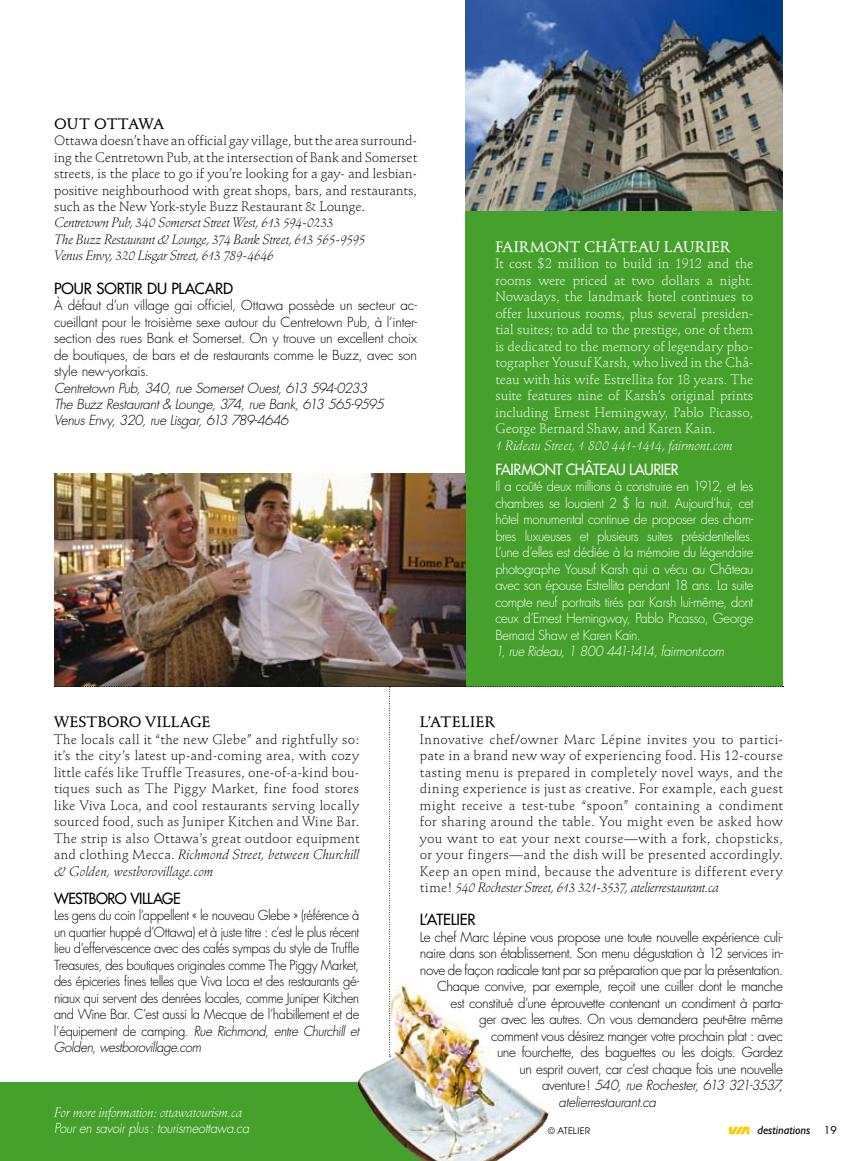
<style>
.page{position:relative;width:864px;height:1161px;background:#fff}
.page>*{position:absolute;margin:0;border:0;box-sizing:border-box;transform-origin:0 0}
.t1{font:500 15px "Stempel Schneidler";letter-spacing:.03em;color:#000}
.t2{font:15px "Futura";letter-spacing:-.02em;color:#000}
.t3{font:500 15px "Stempel Schneidler";letter-spacing:.025em;color:#fff}
.t4{font:15px "Futura";letter-spacing:-.025em;color:#fff;scale:.96 1}
.t5{font:15px "Futura";letter-spacing:-.02em;color:#000;scale:.96 1}
.t6{font:300 13.5px/16.5px "Stempel Schneidler";letter-spacing:.015em;color:#000;text-align:justify}
.t7{font:300 13.5px/16.5px "Futura";letter-spacing:-.03em;color:#000;text-align:justify}
.t8{font:300 13.5px/16.5px "Futura";letter-spacing:-.03em;color:#000;text-align:justify;scale:.96 1}
.t9{font:300 13.5px/16.5px "Stempel Schneidler";letter-spacing:-.005em;color:#fff;text-align:justify}
.t10{font:300 13.5px/16.5px "Futura";letter-spacing:-.03em;color:#fff;text-align:justify;scale:.96 1}
.t11{font:italic 300 13.5px/16.5px "Futura";letter-spacing:-.025em;color:#000}
.t12{font:italic 300 13.5px/16.5px "Stempel Schneidler";letter-spacing:-.03em;color:#000}
.t13{font:italic 300 13.5px "Stempel Schneidler";letter-spacing:-.01em;color:#fff}
.t14{font:italic 300 13.5px "Futura";letter-spacing:-.025em;color:#fff;scale:.96 1}
.t15{font:italic 12px "Gill Sans";color:#000}
.t16{font:9px "Avant Garde";letter-spacing:.02em;color:#000}
.s1{font-style:italic}
.s2{font-style:normal}
.s3{font-family:"Futura";font-style:normal;font-size:10.5px}
</style>
<div class="page">
<svg style="left:729px;top:1127px;width:20px;height:7px"></svg>
<img style="left:466px;top:0;width:317px;height:211px">
<div style="left:466px;top:211px;width:317px;height:476px;background:#45a12b"></div>
<div style="left:0;top:1083px;width:458px;height:78px;background:#45a12b"></div>
<img style="left:351px;top:1057px;width:150px;height:104px">
<img style="left:54px;top:473px;width:412px;height:213px">
<svg style="left:54px;top:686px;width:730px;height:371px"></svg>
<p class="t1" style="left:54px;top:114px;width:112px">OUT OTTAWA</p>
<p class="t6" style="left:54px;top:132px;width:365px">Ottawa doesn’t have an official gay village, but the area surround&shy;ing the Centretown Pub, at the intersection of Bank and Somerset streets, is the place to go if you’re looking for a gay- and lesbian&shy;positive neighbourhood with great shops, bars, and restaurants, such as the New York-style Buzz Restaurant &amp; Lounge.</p>
<p class="t12" style="left:54px;top:215px;width:313px">Centretown Pub, 340 Somerset Street West, 613 594-0233<br>The Buzz Restaurant &amp; Lounge, 374 Bank Street, 613 565-9595<br>Venus Envy, 320 Lisgar Street, 613 789-4646</p>
<p class="t2" style="left:54px;top:278px;width:181px">POUR SORTIR DU PLACARD</p>
<p class="t7" style="left:54px;top:297px;width:365px">À défaut d’un village gai officiel, Ottawa possède un secteur ac&shy;cueillant pour le troisième sexe autour du Centretown Pub, à l’inter&shy;section des rues Bank et Somerset. On y trouve un excellent choix de boutiques, de bars et de restaurants comme le Buzz, avec son style new-yorkais.</p>
<p class="t11" style="left:54px;top:379px;width:332px">Centretown Pub, 340, rue Somerset Ouest, 613 594-0233<br>The Buzz Restaurant &amp; Lounge, 374, rue Bank, 613 565-9595<br>Venus Envy, 320, rue Lisgar, 613 789-4646</p>
<p class="t3" style="left:495px;top:237px;width:236px">FAIRMONT CHÂTEAU LAURIER</p>
<p class="t9" style="left:495px;top:256px;width:260px">It cost $2 million to build in 1912 and the rooms were priced at two dollars a night.<br>Nowadays, the landmark hotel continues to offer luxurious rooms, plus several presiden&shy;tial suites; to add to the prestige, one of them is dedicated to the memory of legendary pho&shy;tographer Yousuf Karsh, who lived in the Châ&shy;teau with his wife Estrellita for 18 years. The suite features nine of Karsh’s original prints including Ernest Hemingway, Pablo Picasso, George Bernard Shaw, and Karen Kain.</p>
<p class="t13" style="left:495px;top:437px;width:239px">1 Rideau Street, 1 800 441-1414, fairmont.com</p>
<p class="t4" style="left:495px;top:460px;width:192px">FAIRMONT CHÂTEAU LAURIER</p>
<p class="t10" style="left:495px;top:478px;width:270px">Il a coûté deux millions à construire en 1912, et les chambres se louaient 2 $ la nuit. Aujourd’hui, cet hôtel monumental continue de proposer des cham&shy;bres luxueuses et plusieurs suites présidentielles.<br>L’une d’elles est dédiée à la mémoire du légendaire photographe Yousuf Karsh qui a vécu au Château avec son épouse Estrellita pendant 18 ans. La suite compte neuf portraits tirés par Karsh lui-même, dont ceux d’Ernest Hemingway, Pablo Picasso, George Bernard Shaw et Karen Kain.</p>
<p class="t14" style="left:495px;top:643px;width:240px">1, rue Rideau, 1 800 441-1414, fairmont.com</p>
<p class="t1" style="left:54px;top:713px;width:158px">WESTBORO VILLAGE</p>
<p class="t6" style="left:54px;top:731px;width:307px">The locals call it “the new Glebe” and rightfully so: it’s the city’s latest up-and-coming area, with cozy little cafés like Truffle Treasures, one-of-a-kind bou&shy;tiques such as The Piggy Market, fine food stores like Viva Loca, and cool restaurants serving locally sourced food, such as Juniper Kitchen and Wine Bar.<br>The strip is also Ottawa’s great outdoor equipment and clothing Mecca. <span class="s1">Richmond Street, between Churchill &amp; Golden, westborovillage.com</span></p>
<p class="t5" style="left:54px;top:888px;width:133px">WESTBORO VILLAGE</p>
<p class="t8" style="left:54px;top:907px;width:320px">Les gens du coin l’appellent « le nouveau Glebe » (référence à un quartier huppé d’Ottawa) et à juste titre : c’est le plus récent lieu d’effervescence avec des cafés sympas du style de Truffle Treasures, des boutiques originales comme The Piggy Market, des épiceries fines telles que Viva Loca et des restaurants gé&shy;niaux qui servent des denrées locales, comme Juniper Kitchen and Wine Bar. C’est aussi la Mecque de l’habillement et de l’équipement de camping. <span class="s1">Rue Richmond, entre Churchill et Golden, westborovillage.com</span></p>
<p class="t13" style="left:54px;top:1105px;width:190px">For more information: ottawatourism.ca</p>
<p class="t14" style="left:54px;top:1120px;width:205px">Pour en savoir plus: tourismeottawa.ca</p>
<p class="t1" style="left:420px;top:713px;width:77px">L’ATELIER</p>
<p class="t6" style="left:420px;top:731px;width:365px">Innovative chef/owner Marc Lépine invites you to partici&shy;pate in a brand new way of experiencing food. His 12-course tasting menu is prepared in completely novel ways, and the dining experience is just as creative. For example, each guest might receive a test-tube “spoon” containing a condiment for sharing around the table. You might even be asked how you want to eat your next course—with a fork, chopsticks, or your fingers—and the dish will be presented accordingly.<br>Keep an open mind, because the adventure is different every time! <span class="s1">540 Rochester Street, 613 321-3537, atelierrestaurant.ca</span></p>
<p class="t2" style="left:420px;top:910px;width:57px">L’ATELIER</p>
<p class="t7" style="left:420px;top:929px;width:365px">Le chef Marc Lépine vous propose une toute nouvelle expérience culi-</p>
<p class="t7" style="left:420px;top:945px;width:365px">naire dans son établissement. Son menu dégustation à 12 services in-</p>
<p class="t7" style="left:420px;top:962px;width:365px">nove de façon radicale tant par sa préparation que par la présentation.</p>
<p class="t7" style="left:437px;top:978px;width:347px">Chaque convive, par exemple, reçoit une cuiller dont le manche</p>
<p class="t7" style="left:451px;top:995px;width:334px">est constitué d’une éprouvette contenant un condiment à parta-</p>
<p class="t7" style="left:479px;top:1011px;width:306px">ger avec les autres. On vous demandera peut-être même</p>
<p class="t7" style="left:491px;top:1028px;width:293px">comment vous désirez manger votre prochain plat : avec</p>
<p class="t7" style="left:497px;top:1044px;width:287px">une fourchette, des baguettes ou les doigts. Gardez</p>
<p class="t7" style="left:520px;top:1061px;width:265px">un esprit ouvert, car c’est chaque fois une nouvelle</p>
<p class="t11" style="left:542px;top:1077px;width:242px"><span class="s2">aventure!</span> 540, rue Rochester, 613 321-3537,</p>
<p class="t11" style="left:559px;top:1094px;width:99px">atelierrestaurant.ca</p>
<p class="t16" style="left:548px;top:1125px;width:43px">© ATELIER</p>
<p class="t15" style="left:757px;top:1123px;width:81px">destinations <span class="s3">19</span></p>
</div>
